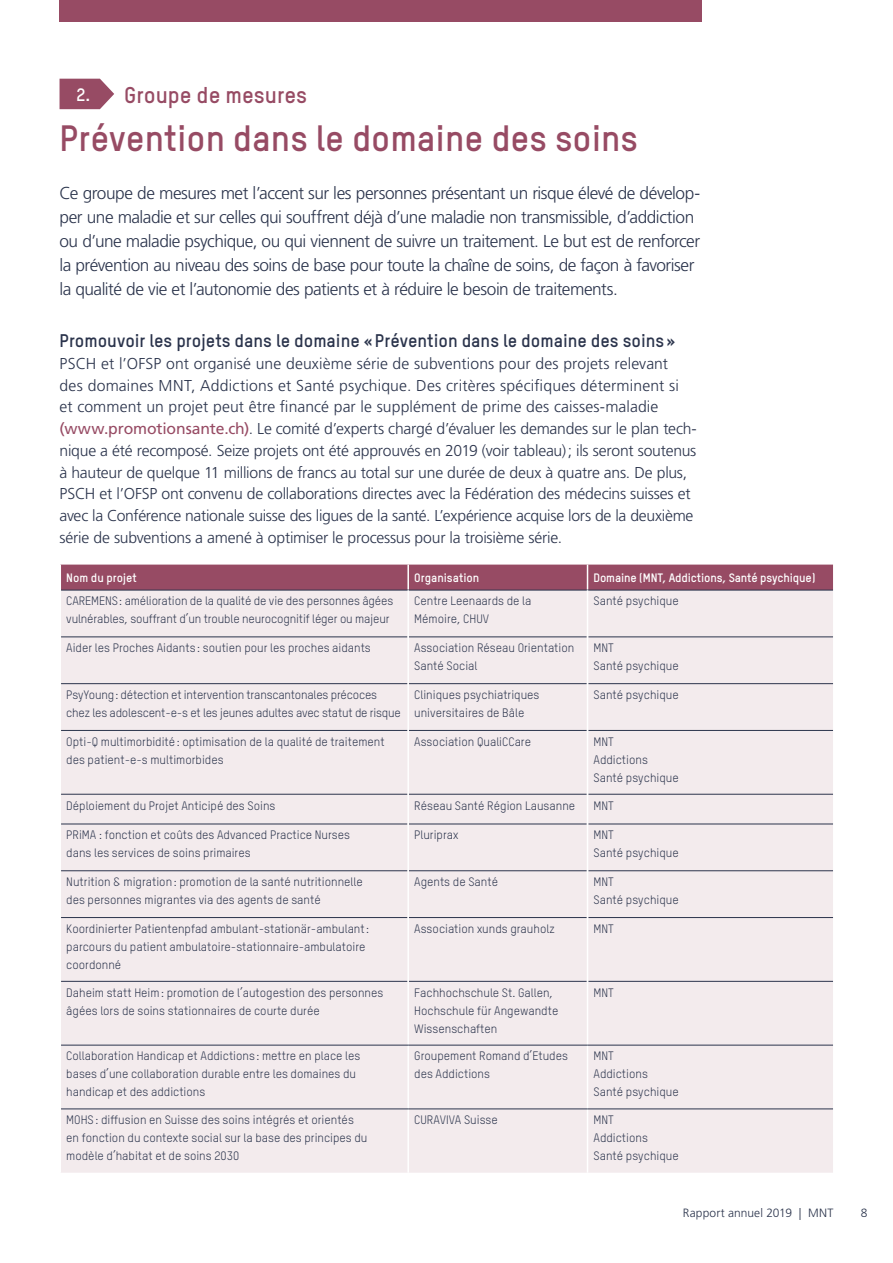
<style>
.page{position:relative;width:893px;height:1263px;background:#fff}
.page>*{position:absolute;margin:0;border:0;box-sizing:border-box;transform-origin:0 0}
.t1{font:700 36px "TSTAR";color:#974b64}
.t2{font:700 22.5px "TSTAR";color:#974b64}
.t3{font:700 18px "TSTAR";color:#2b344c}
.t4{font:300 17.25px/24px "Frutiger LT Std";letter-spacing:-.03em;color:#2b344c}
.t5{font:300 15.75px/21.8px "Frutiger LT Std";letter-spacing:-.01em;color:#2b344c}
.t6{font:12px/18px "TSTAR";color:#2b344c}
.t7{font:700 12px "TSTAR";letter-spacing:-.01em;color:#fff}
.t8{font:300 12px "Frutiger LT Std";letter-spacing:.01em;color:#2b344c}
.s1{font-size:17.7px;color:#fff}
.s2{font-weight:400;color:#974b64}
</style>
<div class="page">
<div style="left:60px;top:0;width:642px;height:21px;background:#974b64"></div>
<svg style="left:60px;top:79px;width:54px;height:30px;background:#a46177"></svg>
<div style="left:61px;top:591px;width:772px;height:582px;background:#f3ebed"></div>
<div style="left:61px;top:565px;width:772px;height:25px;background:#974b64"></div>
<hr style="left:61px;top:590px;width:347px;height:1px;background:#2b344c">
<hr style="left:408px;top:590px;width:179px;height:1px;background:#2b344c">
<hr style="left:587px;top:590px;width:246px;height:1px;background:#2b344c">
<hr style="left:61px;top:637px;width:346px;height:1px;background:#2b344c">
<hr style="left:409px;top:637px;width:178px;height:1px;background:#2b344c">
<hr style="left:61px;top:683px;width:346px;height:1px;background:#2b344c">
<hr style="left:409px;top:683px;width:178px;height:1px;background:#2b344c">
<hr style="left:61px;top:730px;width:346px;height:1px;background:#2b344c">
<hr style="left:409px;top:730px;width:178px;height:1px;background:#2b344c">
<hr style="left:61px;top:794px;width:346px;height:1px;background:#2b344c">
<hr style="left:409px;top:794px;width:178px;height:1px;background:#2b344c">
<hr style="left:61px;top:824px;width:346px;height:1px;background:#2b344c">
<hr style="left:409px;top:824px;width:178px;height:1px;background:#2b344c">
<hr style="left:61px;top:870px;width:346px;height:1px;background:#2b344c">
<hr style="left:409px;top:870px;width:178px;height:1px;background:#2b344c">
<hr style="left:61px;top:917px;width:346px;height:1px;background:#2b344c">
<hr style="left:409px;top:917px;width:178px;height:1px;background:#2b344c">
<hr style="left:61px;top:981px;width:346px;height:1px;background:#2b344c">
<hr style="left:409px;top:981px;width:178px;height:1px;background:#2b344c">
<hr style="left:588px;top:637px;width:245px;height:1px;background:#2b344c">
<hr style="left:588px;top:683px;width:245px;height:1px;background:#2b344c">
<hr style="left:588px;top:730px;width:245px;height:1px;background:#2b344c">
<hr style="left:588px;top:794px;width:245px;height:1px;background:#2b344c">
<hr style="left:588px;top:824px;width:245px;height:1px;background:#2b344c">
<hr style="left:588px;top:870px;width:245px;height:1px;background:#2b344c">
<hr style="left:588px;top:917px;width:245px;height:1px;background:#2b344c">
<hr style="left:588px;top:981px;width:245px;height:1px;background:#2b344c">
<hr style="left:407px;top:590px;width:2px;height:47px;background:#fff">
<hr style="left:587px;top:590px;width:1px;height:47px;background:#fff">
<hr style="left:407px;top:637px;width:2px;height:47px;background:#fff">
<hr style="left:587px;top:637px;width:1px;height:47px;background:#fff">
<hr style="left:407px;top:684px;width:2px;height:46px;background:#fff">
<hr style="left:587px;top:684px;width:1px;height:46px;background:#fff">
<hr style="left:407px;top:730px;width:2px;height:64px;background:#fff">
<hr style="left:587px;top:730px;width:1px;height:64px;background:#fff">
<hr style="left:407px;top:794px;width:2px;height:30px;background:#fff">
<hr style="left:587px;top:794px;width:1px;height:30px;background:#fff">
<hr style="left:407px;top:824px;width:2px;height:47px;background:#fff">
<hr style="left:587px;top:824px;width:1px;height:47px;background:#fff">
<hr style="left:407px;top:871px;width:2px;height:46px;background:#fff">
<hr style="left:587px;top:871px;width:1px;height:46px;background:#fff">
<hr style="left:407px;top:917px;width:2px;height:64px;background:#fff">
<hr style="left:587px;top:917px;width:1px;height:64px;background:#fff">
<hr style="left:407px;top:981px;width:2px;height:64px;background:#fff">
<hr style="left:587px;top:981px;width:1px;height:64px;background:#fff">
<hr style="left:407px;top:1045px;width:2px;height:64px;background:#fff">
<hr style="left:587px;top:1045px;width:1px;height:64px;background:#fff">
<hr style="left:407px;top:1109px;width:2px;height:64px;background:#fff">
<hr style="left:587px;top:1109px;width:1px;height:64px;background:#fff">
<hr style="left:61px;top:1045px;width:347px;height:1px;background:#2b344c">
<hr style="left:408px;top:1045px;width:179px;height:1px;background:#2b344c">
<hr style="left:587px;top:1045px;width:246px;height:1px;background:#2b344c">
<hr style="left:61px;top:1109px;width:347px;height:1px;background:#2b344c">
<hr style="left:408px;top:1109px;width:179px;height:1px;background:#2b344c">
<hr style="left:587px;top:1109px;width:246px;height:1px;background:#2b344c">
<h2 class="t2" style="left:77px;top:81px;width:232px"><span class="s1">2.</span> Groupe de mesures</h2>
<h1 class="t1" style="left:60px;top:116px;width:580px">Prévention dans le domaine des soins</h1>
<p class="t4" style="left:60px;top:181px;width:642px">Ce groupe de mesures met l’accent sur les personnes présentant un risque élevé de dévelop&shy;per une maladie et sur celles qui souffrent déjà d’une maladie non transmissible, d’addiction ou d’une maladie psychique, ou qui viennent de suivre un traitement. Le but est de renforcer la prévention au niveau des soins de base pour toute la chaîne de soins, de façon à favoriser la qualité de vie et l’autonomie des patients et à réduire le besoin de traitements.</p>
<h3 class="t3" style="left:60px;top:329px;width:617px">Promouvoir les projets dans le domaine «Prévention dans le domaine des soins »</h3>
<p class="t5" style="left:60px;top:353px;width:639px">PSCH et l’OFSP ont organisé une deuxième série de subventions pour des projets relevant<br>des domaines MNT, Addictions et Santé psychique. Des critères spécifiques déterminent si<br>et comment un projet peut être financé par le supplément de prime des caisses-maladie <span class="s2">(www.promotionsante.ch)</span>. Le comité d’experts chargé d’évaluer les demandes sur le plan tech&shy;nique a été recomposé. Seize projets ont été approuvés en 2019 (voir tableau); ils seront soutenus à hauteur de quelque 11 millions de francs au total sur une durée de deux à quatre ans. De plus, PSCH et l’OFSP ont convenu de collaborations directes avec la Fédération des médecins suisses et avec la Conférence nationale suisse des ligues de la santé. L’expérience acquise lors de la deuxième série de subventions a amené à optimiser le processus pour la troisième série.</p>
<p class="t7" style="left:66px;top:570px;width:72px">Nom du projet</p>
<p class="t7" style="left:414px;top:570px;width:67px">Organisation</p>
<p class="t7" style="left:593px;top:570px;width:223px">Domaine (MNT, Addictions, Santé psychique)</p>
<p class="t6" style="left:66px;top:592px;width:329px">CAREMENS: amélioration de la qualité de vie des personnes âgées vulnérables, souffrant d’un trouble neurocognitif léger ou majeur</p>
<p class="t6" style="left:414px;top:592px;width:119px">Centre Leenaards de la<br>Mémoire, CHUV</p>
<p class="t6" style="left:593px;top:592px;width:87px">Santé psychique</p>
<p class="t6" style="left:66px;top:639px;width:306px">Aider les Proches Aidants : soutien pour les proches aidants</p>
<p class="t6" style="left:414px;top:639px;width:162px">Association Réseau Orientation<br>Santé Social</p>
<p class="t6" style="left:593px;top:639px;width:87px">MNT<br>Santé psychique</p>
<p class="t6" style="left:66px;top:685px;width:336px">PsyYoung: détection et intervention transcantonales précoces chez les adolescent-e-s et les jeunes adultes avec statut de risque</p>
<p class="t6" style="left:414px;top:685px;width:127px">Cliniques psychiatriques universitaires de Bâle</p>
<p class="t6" style="left:593px;top:685px;width:87px">Santé psychique</p>
<p class="t6" style="left:66px;top:732px;width:320px">Opti-Q multimorbidité: optimisation de la qualité de traitement des patient-e-s multimorbides</p>
<p class="t6" style="left:414px;top:732px;width:118px">Association QualiCCare</p>
<p class="t6" style="left:593px;top:732px;width:87px">MNT<br>Addictions<br>Santé psychique</p>
<p class="t6" style="left:66px;top:796px;width:211px">Déploiement du Projet Anticipé des Soins</p>
<p class="t6" style="left:414px;top:796px;width:163px">Réseau Santé Région Lausanne</p>
<p class="t6" style="left:593px;top:796px;width:22px">MNT</p>
<p class="t6" style="left:66px;top:826px;width:285px">PRiMA : fonction et coûts des Advanced Practice Nurses dans les services de soins primaires</p>
<p class="t6" style="left:414px;top:826px;width:46px">Pluriprax</p>
<p class="t6" style="left:593px;top:826px;width:87px">MNT<br>Santé psychique</p>
<p class="t6" style="left:66px;top:873px;width:298px">Nutrition &amp; migration: promotion de la santé nutritionnelle des personnes migrantes via des agents de santé</p>
<p class="t6" style="left:414px;top:873px;width:85px">Agents de Santé</p>
<p class="t6" style="left:593px;top:873px;width:87px">MNT<br>Santé psychique</p>
<p class="t6" style="left:66px;top:919px;width:304px">Koordinierter Patientenpfad ambulant-stationär-ambulant: parcours du patient ambulatoire-stationnaire-ambulatoire coordonné</p>
<p class="t6" style="left:414px;top:919px;width:142px">Association xunds grauholz</p>
<p class="t6" style="left:593px;top:919px;width:22px">MNT</p>
<p class="t6" style="left:66px;top:983px;width:319px">Daheim statt Heim: promotion de l’autogestion des personnes âgées lors de soins stationnaires de courte durée</p>
<p class="t6" style="left:414px;top:983px;width:146px">Fachhochschule St. Gallen,<br>Hochschule für Angewandte<br>Wissenschaften</p>
<p class="t6" style="left:593px;top:983px;width:22px">MNT</p>
<p class="t6" style="left:66px;top:1047px;width:296px">Collaboration Handicap et Addictions : mettre en place les bases d’une collaboration durable entre les domaines du handicap et des addictions</p>
<p class="t6" style="left:414px;top:1047px;width:155px">Groupement Romand d’Etudes des Addictions</p>
<p class="t6" style="left:593px;top:1047px;width:87px">MNT<br>Addictions<br>Santé psychique</p>
<p class="t6" style="left:66px;top:1111px;width:303px">MOHS: diffusion en Suisse des soins intégrés et orientés en fonction du contexte social sur la base des principes du modèle d’habitat et de soins 2030</p>
<p class="t6" style="left:414px;top:1111px;width:85px">CURAVIVA Suisse</p>
<p class="t6" style="left:593px;top:1111px;width:87px">MNT<br>Addictions<br>Santé psychique</p>
<p class="t8" style="left:683px;top:1206px;width:152px">Rapport annuel 2019 | MNT</p>
<p class="t8" style="left:861px;top:1206px;width:8px">8</p>
</div>
